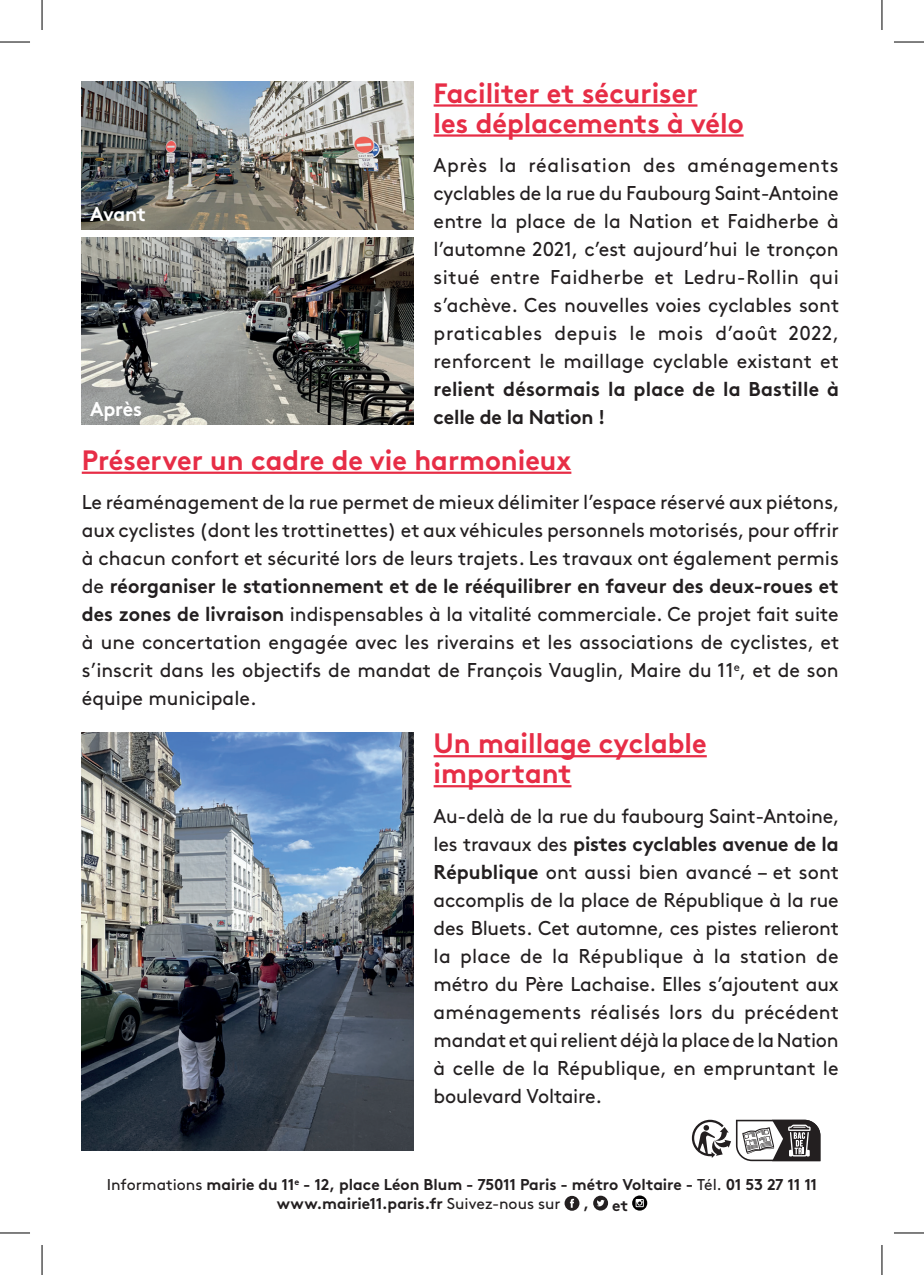
<style>
.page{position:relative;width:924px;height:1275px;background:#fff}
.page>*{position:absolute;margin:0;border:0;box-sizing:border-box;transform-origin:0 0}
.t1{font:700 28px/30px "Brown Std";color:#e72d46}
.t2{font:20px/28px "Brown Std";color:#231f20;text-align:justify}
.t3{font:700 20px/28px "Brown Std";letter-spacing:.01em;color:#231f20}
.t4{font:700 20px "Brown Std";letter-spacing:-.015em;color:#fff}
.t5{font:700 15.6px/18.8px "Brown Std";letter-spacing:-.005em;color:#231f20}
.s1{font-weight:700}
.s2{font-weight:400}
</style>
<div class="page">
<hr style="left:433px;top:104px;width:264px;height:3px;background:#e72d46">
<hr style="left:433px;top:134px;width:310px;height:3px;background:#e72d46">
<hr style="left:433px;top:755px;width:273px;height:2px;background:#e72d46">
<hr style="left:433px;top:785px;width:138px;height:2px;background:#e72d46">
<svg style="left:564px;top:1195px;width:15px;height:15px"></svg>
<svg style="left:569px;top:1198px;width:5px;height:9px"></svg>
<svg style="left:593px;top:1195px;width:14px;height:15px"></svg>
<svg style="left:596px;top:1199px;width:8px;height:7px"></svg>
<svg style="left:632px;top:1195px;width:15px;height:15px"></svg>
<svg style="left:635px;top:1199px;width:8px;height:8px"></svg>
<img style="left:82px;top:82px;width:331px;height:147px">
<img style="left:82px;top:237px;width:331px;height:187px">
<img style="left:82px;top:732px;width:331px;height:418px">
<svg style="left:691px;top:1119px;width:130px;height:43px"></svg>
<hr style="left:82px;top:471px;width:489px;height:3px;background:#e72d46">
<hr style="left:0;top:42px;width:30px;height:1px;background:#000">
<hr style="left:893px;top:42px;width:30px;height:1px;background:#000">
<hr style="left:0;top:1232px;width:30px;height:1px;background:#000">
<hr style="left:893px;top:1232px;width:30px;height:1px;background:#000">
<hr style="left:42px;top:0;width:1px;height:30px;background:#000">
<hr style="left:42px;top:1245px;width:1px;height:30px;background:#000">
<hr style="left:881px;top:0;width:1px;height:30px;background:#000">
<hr style="left:881px;top:1245px;width:1px;height:30px;background:#000">
<p class="t4" style="left:90px;top:202px;width:57px">Avant</p>
<p class="t4" style="left:90px;top:397px;width:53px">Après</p>
<h1 class="t1" style="left:433px;top:78px;width:311px">Faciliter et sécuriser<br>les déplacements à vélo</h1>
<p class="t2" style="left:433px;top:151px;width:407px">Après la réalisation des aménagements cyclables de la rue du Faubourg Saint-Antoine entre la place de la Nation et Faidherbe à l’automne 2021, c’est aujourd’hui le tronçon situé entre Faidherbe et Ledru-Rollin qui s’achève. Ces nouvelles voies cyclables sont praticables depuis le mois d’août 2022, renforcent le maillage cyclable existant et</p>
<p class="t3" style="left:433px;top:375px;width:406px">relient désormais la place de la Bastille à celle de la Nation !</p>
<h1 class="t1" style="left:82px;top:445px;width:491px">Préserver un cadre de vie harmonieux</h1>
<p class="t2" style="left:82px;top:488px;width:759px">Le réaménagement de la rue permet de mieux délimiter l’espace réservé aux piétons, aux cyclistes (dont les trottinettes) et aux véhicules personnels motorisés, pour offrir à chacun confort et sécurité lors de leurs trajets. Les travaux ont également permis de <span class="s1">réorganiser le stationnement et de le rééquilibrer en faveur des deux-roues et des zones de livraison</span> indispensables à la vitalité commerciale. Ce projet fait suite à une concertation engagée avec les riverains et les associations de cyclistes, et s’inscrit dans les objectifs de mandat de François Vauglin, Maire du 11<sup>e</sup>, et de son équipe municipale.</p>
<h1 class="t1" style="left:433px;top:728px;width:274px">Un maillage cyclable important</h1>
<p class="t2" style="left:433px;top:802px;width:407px">Au-delà de la rue du faubourg Saint-Antoine, les travaux des <span class="s1">pistes cyclables avenue de la République</span> ont aussi bien avancé – et sont accomplis de la place de République à la rue des Bluets. Cet automne, ces pistes relieront la place de la République à la station de métro du Père Lachaise. Elles s’ajoutent aux aménagements réalisés lors du précédent mandat et qui relient déjà la place de la Nation à celle de la République, en empruntant le boulevard Voltaire.</p>
<p class="t5" style="left:276px;top:1175px;width:541px;text-indent:-170px"><span class="s2">Informations</span> mairie du 11<sup>e</sup> - 12, place Léon Blum - 75011 Paris - métro Voltaire - <span class="s2">Tél.</span> 01 53 27 11 11 www.mairie11.paris.fr <span class="s2">Suivez-nous sur</span></p>
<p class="t5" style="left:583px;top:1194px;width:7px">,</p>
<p class="t5" style="left:611px;top:1195px;width:18px">et</p>
</div>
